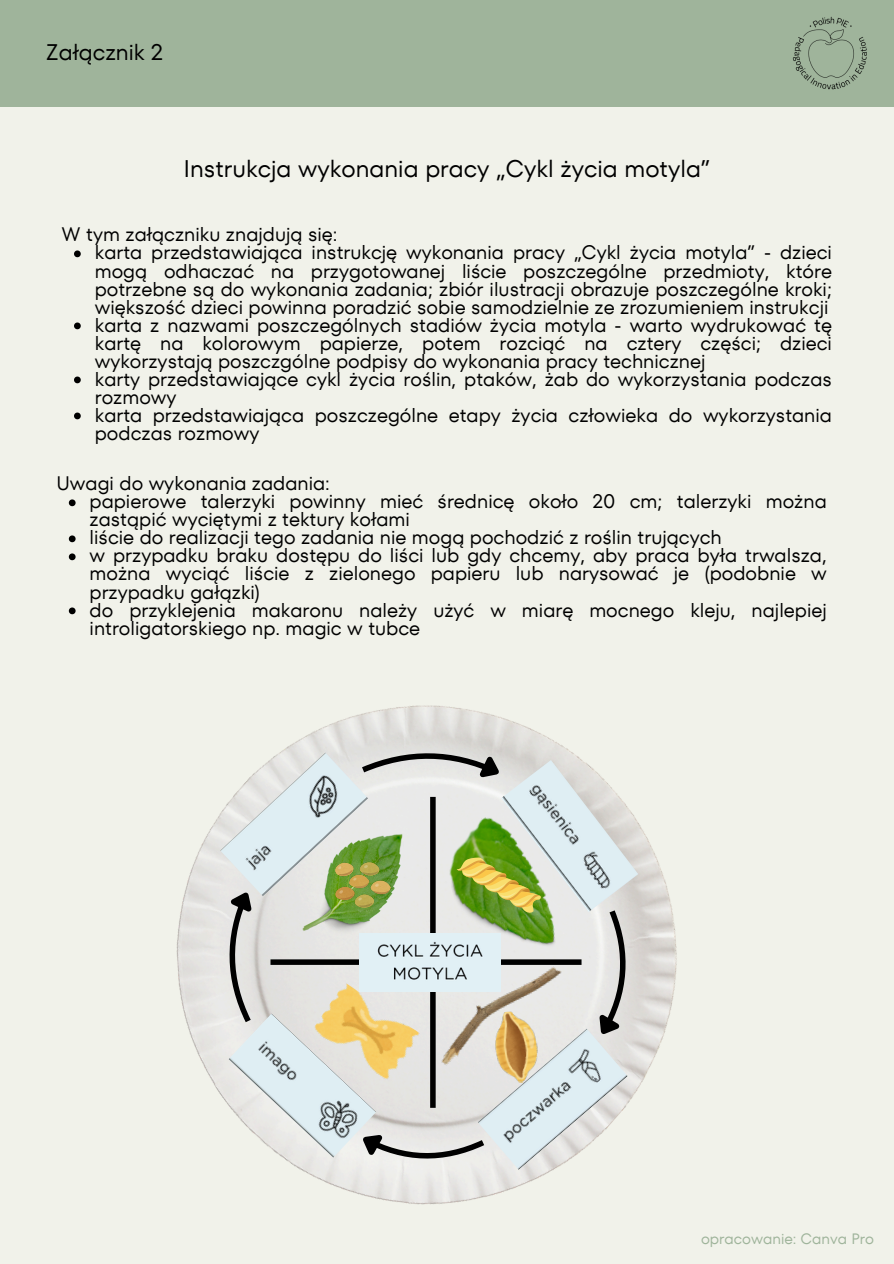
<style>
.page{position:relative;width:894px;height:1264px;background:#fff}
.page>*{position:absolute;margin:0;border:0;box-sizing:border-box;transform-origin:0 0}
.t1{font:24px "TT Fors";color:#000}
.t2{font:22.5px "TT Fors";color:#000}
.t3{font:19.5px/18px "TT Fors";color:#000}
.t4{font:15px "TT Fors";color:#9fb49b}
</style>
<div class="page">
<div style="left:0;top:0;width:893px;height:1263px;background:#f1f2ea"></div>
<div style="left:0;top:0;width:893px;height:106px;background:#9fb49b"></div>
<img style="left:792px;top:16px;width:75px;height:74px">
<svg style="left:74px;top:250px;width:7px;height:7px"></svg>
<svg style="left:74px;top:322px;width:7px;height:7px"></svg>
<svg style="left:74px;top:376px;width:7px;height:7px"></svg>
<svg style="left:74px;top:412px;width:7px;height:7px"></svg>
<img style="left:68px;top:610px;width:609px;height:595px">
<div style="left:270px;top:959px;width:311px;height:5px;background:#000"></div>
<div style="left:430px;top:797px;width:5px;height:310px;background:#000"></div>
<img style="left:302px;top:791px;width:102px;height:142px">
<img style="left:335px;top:862px;width:55px;height:45px">
<img style="left:436px;top:807px;width:131px;height:123px">
<svg style="left:456px;top:846px;width:87px;height:73px;background:#89a639"></svg>
<img style="left:401px;top:930px;width:192px;height:164px">
<img style="left:482px;top:1009px;width:59px;height:19px">
<img style="left:311px;top:982px;width:114px;height:103px">
<img style="left:220px;top:752px;width:148px;height:144px">
<img style="left:501px;top:760px;width:137px;height:152px">
<img style="left:477px;top:1028px;width:150px;height:141px">
<img style="left:359px;top:933px;width:142px;height:58px">
<img style="left:228px;top:1013px;width:148px;height:144px">
<svg style="left:355px;top:749px;width:150px;height:33px"></svg>
<svg style="left:593px;top:903px;width:39px;height:138px"></svg>
<svg style="left:357px;top:1129px;width:133px;height:34px"></svg>
<svg style="left:226px;top:886px;width:30px;height:142px"></svg>
<svg style="left:69px;top:499px;width:7px;height:7px"></svg>
<svg style="left:69px;top:535px;width:7px;height:7px"></svg>
<svg style="left:69px;top:553px;width:7px;height:7px"></svg>
<svg style="left:69px;top:607px;width:7px;height:7px"></svg>
<p class="t2" style="left:46px;top:36px;width:119px">Załącznik 2</p>
<h1 class="t1" style="left:183px;top:152px;width:528px">Instrukcja wykonania pracy „Cykl życia motyla”</h1>
<h2 class="t3" style="left:62px;top:226px;width:277px">W tym załączniku znajdują się:</h2>
<p class="t3" style="left:95px;top:244px;width:738px;text-align:justify">karta przedstawiająca instrukcję wykonania pracy „Cykl życia motyla” - dzieci mogą odhaczać na przygotowanej liście poszczególne przedmioty, które potrzebne są do wykonania zadania; zbiór ilustracji obrazuje poszczególne kroki; większość dzieci powinna poradzić sobie samodzielnie ze zrozumieniem instrukcji</p>
<p class="t3" style="left:95px;top:316px;width:738px;text-align:justify">karta z nazwami poszczególnych stadiów życia motyla - warto wydrukować tę kartę na kolorowym papierze, potem rozciąć na cztery części; dzieci wykorzystają poszczgólne podpisy do wykonania pracy technicznej</p>
<p class="t3" style="left:95px;top:370px;width:738px">karty przedstawiające cykl życia roślin, ptaków, żab do wykorzystania podczas rozmowy</p>
<p class="t3" style="left:95px;top:406px;width:738px">karta przedstawiająca poszczególne etapy życia człowieka do wykorzystania podczas rozmowy</p>
<p class="t3" style="left:56px;top:474px;width:275px">Uwagi do wykonania zadania:</p>
<p class="t3" style="left:90px;top:492px;width:738px">papierowe talerzyki powinny mieć średnicę około 20 cm; talerzyki można zastąpić wyciętymi z tektury kołami</p>
<p class="t3" style="left:90px;top:528px;width:633px">liście do realizacji tego zadania nie mogą pochodzić z roślin trujących</p>
<p class="t3" style="left:90px;top:546px;width:738px;text-align:justify">w przypadku braku dostępu do liści lub gdy chcemy, aby praca była trwalsza, można wyciąć liście z zielonego papieru lub narysować je (podobnie w przypadku gałązki)</p>
<p class="t3" style="left:90px;top:600px;width:738px">do przyklejenia makaronu należy użyć w miarę mocnego kleju, najlepiej introligatorskiego np. magic w tubce</p>
<p class="t4" style="left:700px;top:1228px;width:174px">opracowanie: Canva Pro</p>
</div>
